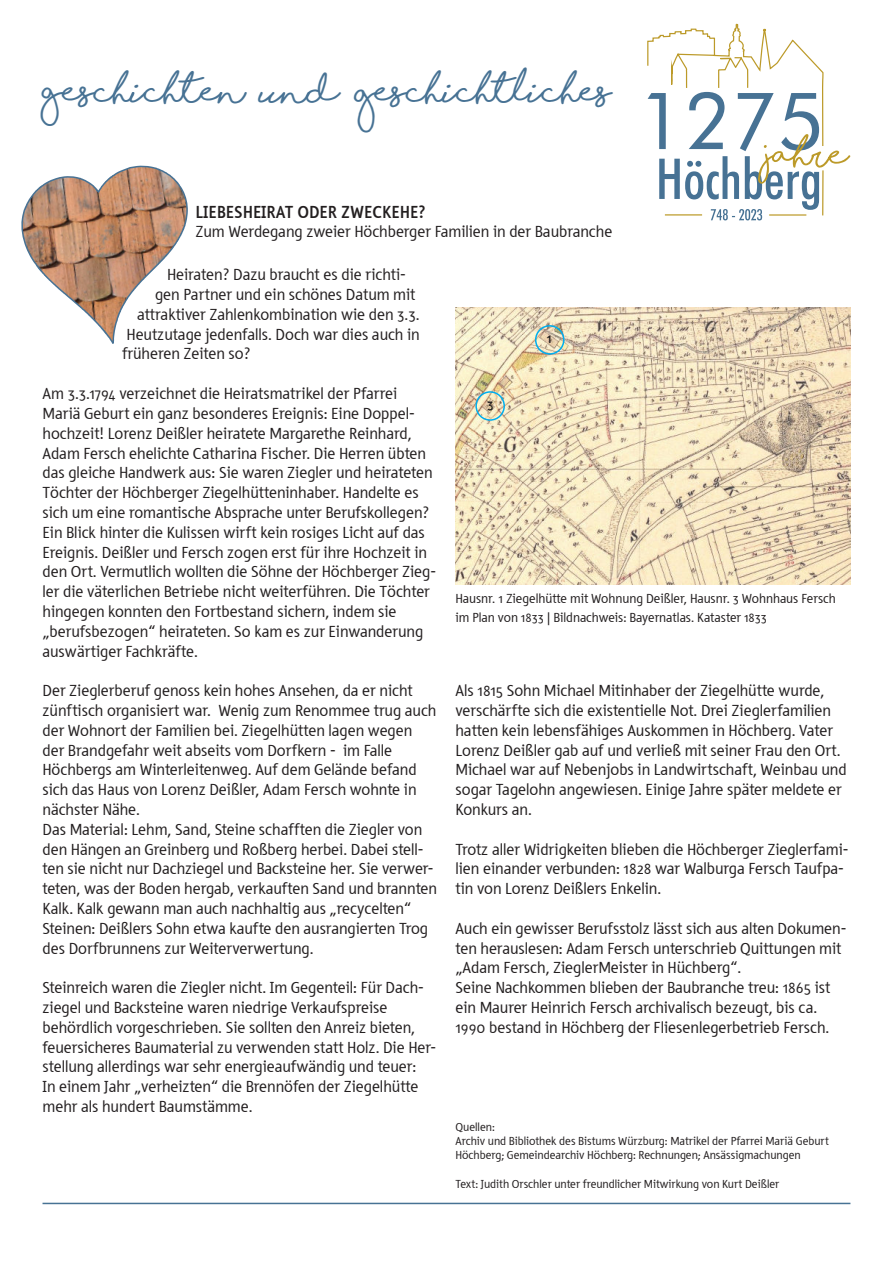
<style>
.page{position:relative;width:893px;height:1263px;background:#fff}
.page>*{position:absolute;margin:0;border:0;box-sizing:border-box;transform-origin:0 0}
.t1{font:700 32.1px "Shorelines Script";color:#477294}
.t2{font:700 18px "Tara";color:#231f20}
.t3{font:16.5px/19.8px "Tara";color:#231f20}
.t4{font:700 14.4px "Tara";color:#231f20}
.t5{font:13.5px/19.8px "Tara";color:#231f20}
.t6{font:12px/14.4px "Tara";color:#231f20}
</style>
<div class="page">
<svg style="left:647px;top:23px;width:203px;height:198px"></svg>
<hr style="left:43px;top:1203px;width:807px;height:1px;background:#477294">
<svg style="left:21px;top:165px;width:167px;height:179px"></svg>
<img style="left:455px;top:307px;width:395px;height:277px">
<div style="left:535px;top:325px;width:29px;height:30px;border:2px solid #00aeef;border-radius:50%"></div>
<div style="left:475px;top:391px;width:30px;height:30px;border:2px solid #00aeef;border-radius:50%"></div>
<h1 class="t1" style="left:43px;top:79px;width:571px">Geschichten und geschichtliches</h1>
<p class="t2" style="left:196px;top:200px;width:232px">LIEBESHEIRAT ODER ZWECKEHE?</p>
<p class="t3" style="left:196px;top:222px;width:418px">Zum Werdegang zweier Höchberger Familien in der Baubranche</p>
<p class="t3" style="left:167px;top:265px;width:240px">Heiraten? Dazu braucht es die richti-</p>
<p class="t3" style="left:155px;top:284px;width:262px">gen Partner und ein schönes Datum mit</p>
<p class="t3" style="left:137px;top:304px;width:284px">attraktiver Zahlenkombination wie den 3.3.</p>
<p class="t3" style="left:127px;top:324px;width:295px">Heutzutage jedenfalls. Doch war dies auch in</p>
<p class="t3" style="left:122px;top:344px;width:130px">früheren Zeiten so?</p>
<p class="t3" style="left:43px;top:383px;width:395px">Am 3.3.1794 verzeichnet die Heiratsmatrikel der Pfarrei Mariä Geburt ein ganz besonderes Ereignis: Eine Doppel&shy;hochzeit! Lorenz Deißler heiratete Margarethe Reinhard, Adam Fersch ehelichte Catharina Fischer. Die Herren übten das gleiche Handwerk aus: Sie waren Ziegler und heirateten Töchter der Höchberger Ziegelhütteninhaber. Handelte es sich um eine romantische Absprache unter Berufskollegen?<br>Ein Blick hinter die Kulissen wirft kein rosiges Licht auf das Ereignis. Deißler und Fersch zogen erst für ihre Hochzeit in den Ort. Vermutlich wollten die Söhne der Höchberger Zieg&shy;ler die väterlichen Betriebe nicht weiterführen. Die Töchter hingegen konnten den Fortbestand sichern, indem sie „berufsbezogen“ heirateten. So kam es zur Einwanderung auswärtiger Fachkräfte.</p>
<p class="t3" style="left:43px;top:680px;width:396px">Der Zieglerberuf genoss kein hohes Ansehen, da er nicht zünftisch organisiert war. Wenig zum Renommee trug auch der Wohnort der Familien bei. Ziegelhütten lagen wegen der Brandgefahr weit abseits vom Dorfkern - im Falle Höchbergs am Winterleitenweg. Auf dem Gelände befand sich das Haus von Lorenz Deißler, Adam Fersch wohnte in nächster Nähe.<br>Das Material: Lehm, Sand, Steine schafften die Ziegler von den Hängen an Greinberg und Roßberg herbei. Dabei stell&shy;ten sie nicht nur Dachziegel und Backsteine her. Sie verwer&shy;teten, was der Boden hergab, verkauften Sand und brannten Kalk. Kalk gewann man auch nachhaltig aus „recycelten“ Steinen: Deißlers Sohn etwa kaufte den ausrangierten Trog des Dorfbrunnens zur Weiterverwertung.</p>
<p class="t3" style="left:43px;top:977px;width:395px">Steinreich waren die Ziegler nicht. Im Gegenteil: Für Dach&shy;ziegel und Backsteine waren niedrige Verkaufspreise behördlich vorgeschrieben. Sie sollten den Anreiz bieten, feuersicheres Baumaterial zu verwenden statt Holz. Die Her&shy;stellung allerdings war sehr energieaufwändig und teuer:<br>In einem Jahr „verheizten“ die Brennöfen der Ziegelhütte mehr als hundert Baumstämme.</p>
<p class="t4" style="left:487px;top:396px;width:8px">3</p>
<p class="t4" style="left:547px;top:329px;width:7px">1</p>
<p class="t5" style="left:455px;top:588px;width:382px">Hausnr. 1 Ziegelhütte mit Wohnung Deißler, Hausnr. 3 Wohnhaus Fersch im Plan von 1833 | Bildnachweis: Bayernatlas. Kataster 1833</p>
<p class="t3" style="left:455px;top:680px;width:393px">Als 1815 Sohn Michael Mitinhaber der Ziegelhütte wurde, verschärfte sich die existentielle Not. Drei Zieglerfamilien hatten kein lebensfähiges Auskommen in Höchberg. Vater Lorenz Deißler gab auf und verließ mit seiner Frau den Ort.<br>Michael war auf Nebenjobs in Landwirtschaft, Weinbau und sogar Tagelohn angewiesen. Einige Jahre später meldete er Konkurs an.</p>
<p class="t3" style="left:455px;top:839px;width:394px">Trotz aller Widrigkeiten blieben die Höchberger Zieglerfami&shy;lien einander verbunden: 1828 war Walburga Fersch Taufpa&shy;tin von Lorenz Deißlers Enkelin.</p>
<p class="t3" style="left:455px;top:918px;width:392px">Auch ein gewisser Berufsstolz lässt sich aus alten Dokumen&shy;ten herauslesen: Adam Fersch unterschrieb Quittungen mit „Adam Fersch, ZieglerMeister in Hüchberg“.<br>Seine Nachkommen blieben der Baubranche treu: 1865 ist ein Maurer Heinrich Fersch archivalisch bezeugt, bis ca.<br>1990 bestand in Höchberg der Fliesenlegerbetrieb Fersch.</p>
<p class="t6" style="left:455px;top:1119px;width:375px">Quellen:<br>Archiv und Bibliothek des Bistums Würzburg: Matrikel der Pfarrei Mariä Geburt<br>Höchberg; Gemeindearchiv Höchberg: Rechnungen; Ansässigmachungen</p>
<p class="t6" style="left:455px;top:1177px;width:325px">Text: Judith Orschler unter freundlicher Mitwirkung von Kurt Deißler</p>
</div>
